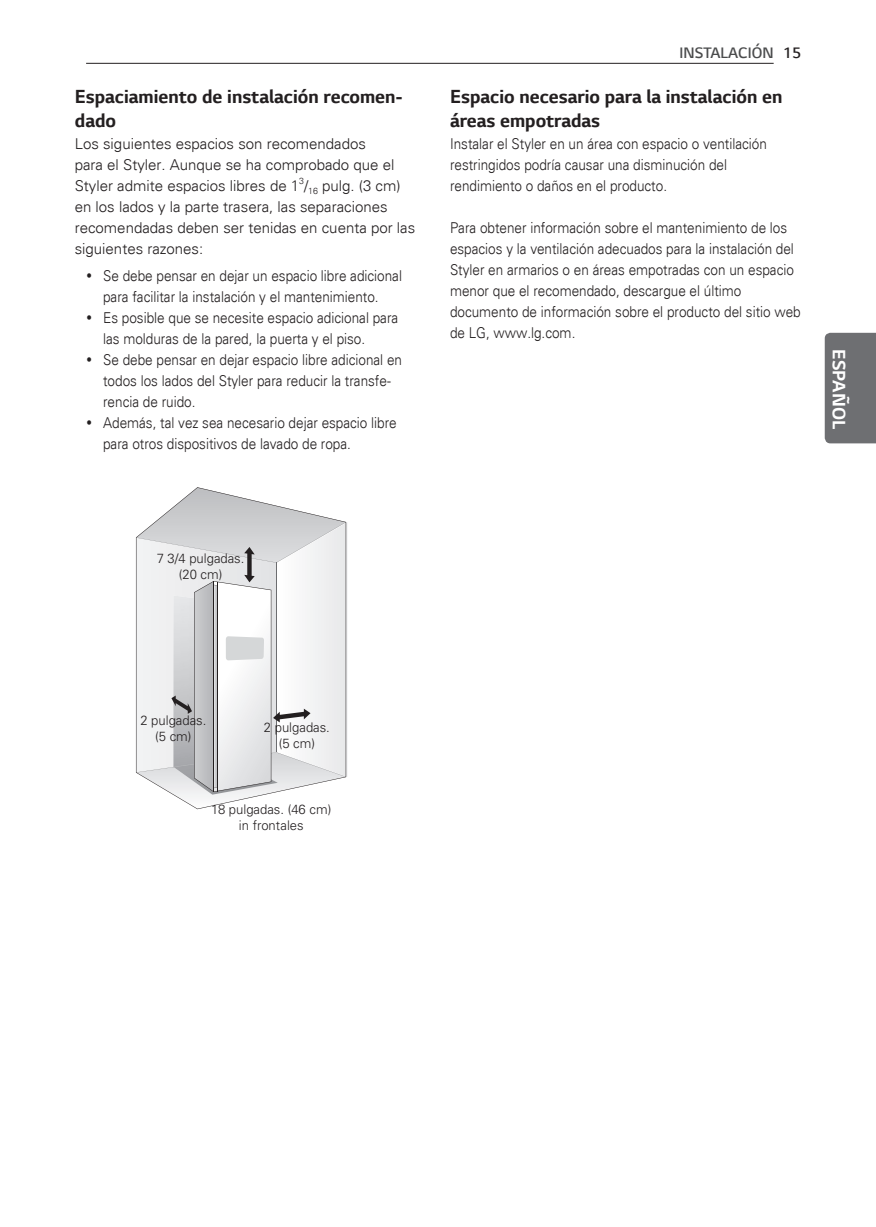
<style>
.page{position:relative;width:876px;height:1227px;background:#fff}
.page>*{position:absolute;margin:0;border:0;box-sizing:border-box;transform-origin:0 0}
.t1{font:700 20px/24px "LG Smart";color:#231f20}
.t2{font:700 19px "LG Smart";color:#fff}
.t3{font:300 16px "LG Smart";color:#4a4b4c}
.t4{font:300 15px/21px "Univers";color:#231f20;scale:.9 1}
.t5{font:300 15px/21px "Univers";color:#231f20}
.t6{font:300 13.4px/16px "Univers";color:#231f20;text-align:center}
.t7{font:300 8.8px "Univers";color:#231f20}
.s1{color:#231f20}
</style>
<div class="page">
<div style="left:824px;top:333px;width:51px;height:110px;background:#6e6f72"></div>
<hr style="left:86px;top:63px;width:687px;height:1px;background:#231f20">
<svg style="left:136px;top:487px;width:211px;height:321px"></svg>
<h1 class="t1" style="left:75px;top:84px;width:329px">Espaciamiento de instalación recomen&shy;dado</h1>
<p class="t5" style="left:75px;top:133px;width:327px">Los siguientes espacios son recomendados<br>para el Styler. Aunque se ha comprobado que el<br>Styler admite espacios libres de 1 /<sub>16</sub> pulg. (3 cm)</p>
<p class="t7" style="left:299px;top:176px;width:6px">3</p>
<p class="t5" style="left:75px;top:196px;width:342px">en los lados y la parte trasera, las separaciones recomendadas deben ser tenidas en cuenta por las siguientes razones:</p>
<p class="t4" style="left:103px;top:265px;width:333px">Se debe pensar en dejar un espacio libre adicional para facilitar la instalación y el mantenimiento.<br>Es posible que se necesite espacio adicional para las molduras de la pared, la puerta y el piso.<br>Se debe pensar en dejar espacio libre adicional en todos los lados del Styler para reducir la transfe&shy;rencia de ruido.<br>Además, tal vez sea necesario dejar espacio libre para otros dispositivos de lavado de ropa.</p>
<p class="t3" style="left:679px;top:42px;width:123px">INSTALACIÓN <span class="s1">15</span></p>
<h1 class="t1" style="left:450px;top:84px;width:334px">Espacio necesario para la instalación en áreas empotradas</h1>
<p class="t4" style="left:450px;top:133px;width:353px">Instalar el Styler en un área con espacio o ventilación restringidos podría causar una disminución del rendimiento o daños en el producto.</p>
<p class="t4" style="left:450px;top:217px;width:391px">Para obtener información sobre el mantenimiento de los espacios y la ventilación adecuados para la instalación del Styler en armarios o en áreas empotradas con un espacio menor que el recomendado, descargue el último documento de información sobre el producto del sitio web de LG, www.lg.com.</p>
<p class="t2" style="left:851px;top:349px;width:81px;rotate:90deg">ESPAÑOL</p>
<p class="t6" style="left:157px;top:550px;width:89px">7 3/4 pulgadas. (20 cm)</p>
<p class="t6" style="left:140px;top:712px;width:67px">2 pulgadas. (5 cm)</p>
<p class="t6" style="left:264px;top:719px;width:67px">2 pulgadas. (5 cm)</p>
<p class="t6" style="left:211px;top:801px;width:121px">18 pulgadas. (46 cm) in frontales</p>
</div>
